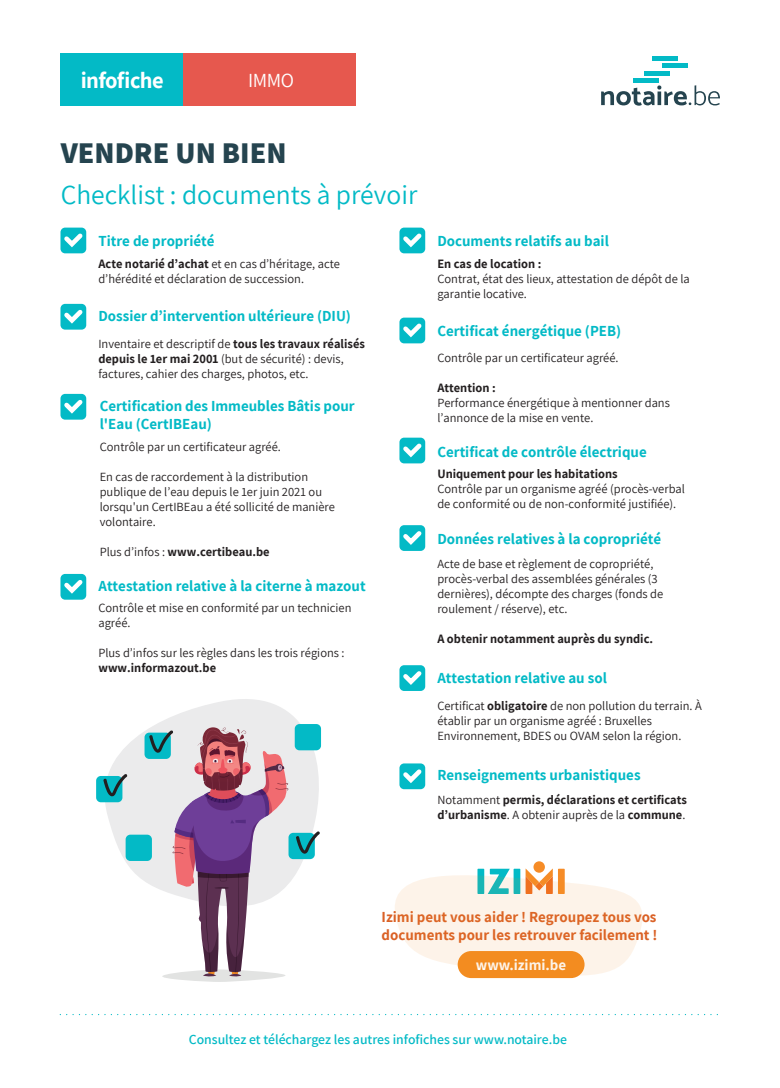
<style>
.page{position:relative;width:780px;height:1088px;background:#fff}
.page>*{position:absolute;margin:0;border:0;box-sizing:border-box;transform-origin:0 0}
.t1{font:800 30px "Assistant";color:#25444f}
.t2{font:27.5px "Assistant";color:#03bac6}
.t3{font:700 22.5px "Assistant";letter-spacing:-.025em;color:#fff}
.t4{font:20px "Assistant";color:#fff}
.t5{font:700 15px/18px "Assistant";color:#03bac6}
.t6{font:700 15px/18px "Assistant";color:#da6126}
.t7{font:700 15px "Assistant";color:#fff}
.t8{font:600 13.75px "Assistant";color:#03bac6}
.t9{font:12.5px/15px "Assistant";color:#231f20}
.t10{font:700 12.5px/15px "Assistant";color:#231f20}
.s1{font-weight:700}
.s2{font-weight:400}
</style>
<div class="page">
<div style="left:183px;top:53px;width:173px;height:53px;background:#e6584e"></div>
<div style="left:61px;top:53px;width:122px;height:53px;background:#03bac6"></div>
<svg style="left:60px;top:1014px;width:658px;height:1px"></svg>
<svg style="left:601px;top:85px;width:119px;height:21px"></svg>
<div style="left:652px;top:56px;width:26px;height:5px;background:#03bac6"></div>
<div style="left:662px;top:63px;width:25px;height:5px;background:#03bac6"></div>
<div style="left:643px;top:71px;width:26px;height:5px;background:#03bac6"></div>
<div style="left:633px;top:78px;width:26px;height:5px;background:#03bac6"></div>
<div style="left:399px;top:665px;width:26px;height:26px;background:#03bac6;border-radius:5px"></div>
<svg style="left:399px;top:667px;width:26px;height:21px"></svg>
<div style="left:399px;top:525px;width:26px;height:26px;background:#03bac6;border-radius:5px"></div>
<svg style="left:399px;top:527px;width:26px;height:21px"></svg>
<div style="left:399px;top:438px;width:26px;height:25px;background:#03bac6;border-radius:5px"></div>
<svg style="left:399px;top:439px;width:26px;height:22px"></svg>
<div style="left:399px;top:318px;width:26px;height:25px;background:#03bac6;border-radius:5px"></div>
<svg style="left:399px;top:319px;width:26px;height:22px"></svg>
<div style="left:399px;top:228px;width:26px;height:25px;background:#03bac6;border-radius:5px"></div>
<svg style="left:399px;top:229px;width:26px;height:22px"></svg>
<div style="left:60px;top:228px;width:26px;height:25px;background:#03bac6;border-radius:5px"></div>
<svg style="left:60px;top:229px;width:27px;height:22px"></svg>
<div style="left:60px;top:304px;width:26px;height:26px;background:#03bac6;border-radius:5px"></div>
<svg style="left:60px;top:306px;width:27px;height:21px"></svg>
<div style="left:60px;top:394px;width:26px;height:26px;background:#03bac6;border-radius:5px"></div>
<svg style="left:60px;top:396px;width:27px;height:21px"></svg>
<div style="left:60px;top:574px;width:26px;height:26px;background:#03bac6;border-radius:5px"></div>
<svg style="left:60px;top:576px;width:27px;height:21px"></svg>
<div style="left:399px;top:763px;width:26px;height:26px;background:#03bac6;border-radius:5px"></div>
<svg style="left:399px;top:765px;width:26px;height:21px"></svg>
<svg style="left:105px;top:699px;width:214px;height:185px;fill:#ebebec"></svg>
<div style="left:295px;top:724px;width:26px;height:26px;background:#03bac6;border-radius:5px"></div>
<div style="left:126px;top:835px;width:26px;height:26px;background:#03bac6;border-radius:5px"></div>
<div style="left:96px;top:776px;width:26px;height:26px;background:#03bac6;border-radius:5px"></div>
<div style="left:144px;top:733px;width:27px;height:26px;background:#03bac6;border-radius:5px"></div>
<svg style="left:103px;top:774px;width:24px;height:23px"></svg>
<svg style="left:149px;top:727px;width:171px;height:255px"></svg>
<div style="left:533px;top:861px;width:12px;height:12px;background:#f68c27;border-radius:50%"></div>
<div style="left:457px;top:951px;width:127px;height:27px;background:#f38c20;border-radius:14px"></div>
<svg style="left:395px;top:868px;width:247px;height:108px"></svg>
<h3 class="t3" style="left:81px;top:65px;width:84px">infofiche</h3>
<h3 class="t4" style="left:248px;top:67px;width:47px">IMMO</h3>
<h1 class="t1" style="left:61px;top:133px;width:227px">VENDRE UN BIEN</h1>
<h2 class="t2" style="left:61px;top:176px;width:358px">Checklist : documents à prévoir</h2>
<p class="t5" style="left:98px;top:232px;width:118px">Titre de propriété</p>
<p class="t9" style="left:98px;top:256px;width:243px"><span class="s1">Acte notarié d’achat</span> et en cas d’héritage, acte d’hérédité et déclaration de succession.</p>
<p class="t5" style="left:98px;top:307px;width:254px">Dossier d’intervention ultérieure (DIU)</p>
<p class="t9" style="left:98px;top:335px;width:268px">Inventaire et descriptif de <span class="s1">tous les travaux réalisés depuis le 1er mai 2001</span> (but de sécurité) : devis, factures, cahier des charges, photos, etc.</p>
<p class="t5" style="left:100px;top:396px;width:256px">Certification des Immeubles Bâtis pour l'Eau (CertIBEau)</p>
<p class="t9" style="left:100px;top:438px;width:183px">Contrôle par un certificateur agréé.</p>
<p class="t9" style="left:100px;top:468px;width:237px">En cas de raccordement à la distribution publique de l’eau depuis le 1er juin 2021 ou lorsqu'un CertIBEau a été sollicité de manière volontaire.</p>
<p class="t10" style="left:100px;top:543px;width:171px"><span class="s2">Plus d’infos :</span> www.certibeau.be</p>
<p class="t5" style="left:98px;top:576px;width:269px">Attestation relative à la citerne à mazout</p>
<p class="t9" style="left:98px;top:600px;width:254px">Contrôle et mise en conformité par un technicien agréé.</p>
<p class="t9" style="left:98px;top:645px;width:248px">Plus d’infos sur les règles dans les trois régions :</p>
<p class="t10" style="left:98px;top:660px;width:119px">www.informazout.be</p>
<p class="t5" style="left:437px;top:232px;width:173px">Documents relatifs au bail</p>
<p class="t10" style="left:437px;top:256px;width:105px">En cas de location :</p>
<p class="t9" style="left:437px;top:271px;width:254px">Contrat, état des lieux, attestation de dépôt de la garantie locative.</p>
<p class="t5" style="left:437px;top:321px;width:185px">Certificat énergétique (PEB)</p>
<p class="t9" style="left:437px;top:349px;width:183px">Contrôle par un certificateur agréé.</p>
<p class="t10" style="left:437px;top:380px;width:60px">Attention :</p>
<p class="t9" style="left:437px;top:394px;width:234px">Performance énergétique à mentionner dans l’annonce de la mise en vente.</p>
<p class="t5" style="left:437px;top:442px;width:211px">Certificat de contrôle électrique</p>
<p class="t10" style="left:437px;top:466px;width:182px">Uniquement pour les habitations</p>
<p class="t9" style="left:437px;top:481px;width:249px">Contrôle par un organisme agréé (procès-verbal de conformité ou de non-conformité justifiée).</p>
<p class="t5" style="left:437px;top:529px;width:225px">Données relatives à la copropriété</p>
<p class="t9" style="left:437px;top:555px;width:227px">Acte de base et règlement de copropriété, procès-verbal des assemblées générales (3 dernières), décompte des charges (fonds de roulement / réserve), etc.</p>
<p class="t10" style="left:437px;top:631px;width:217px">A obtenir notamment auprès du syndic.</p>
<p class="t5" style="left:437px;top:668px;width:171px">Attestation relative au sol</p>
<p class="t9" style="left:437px;top:697px;width:266px">Certificat <span class="s1">obligatoire</span> de non pollution du terrain. À établir par un organisme agréé : Bruxelles<br>Environnement, BDES ou OVAM selon la région.</p>
<p class="t5" style="left:437px;top:766px;width:205px">Renseignements urbanistiques</p>
<p class="t10" style="left:437px;top:792px;width:251px"><span class="s2">Notamment</span> permis, déclarations et certificats d’urbanisme<span class="s2">. A obtenir auprès de la</span> commune<span class="s2">.</span></p>
<p class="t6" style="left:381px;top:907px;width:277px">Izimi peut vous aider ! Regroupez tous vos documents pour les retrouver facilement !</p>
<p class="t7" style="left:476px;top:954px;width:92px">www.izimi.be</p>
<p class="t8" style="left:189px;top:1029px;width:379px">Consultez et téléchargez les autres infofiches sur www.notaire.be</p>
</div>
